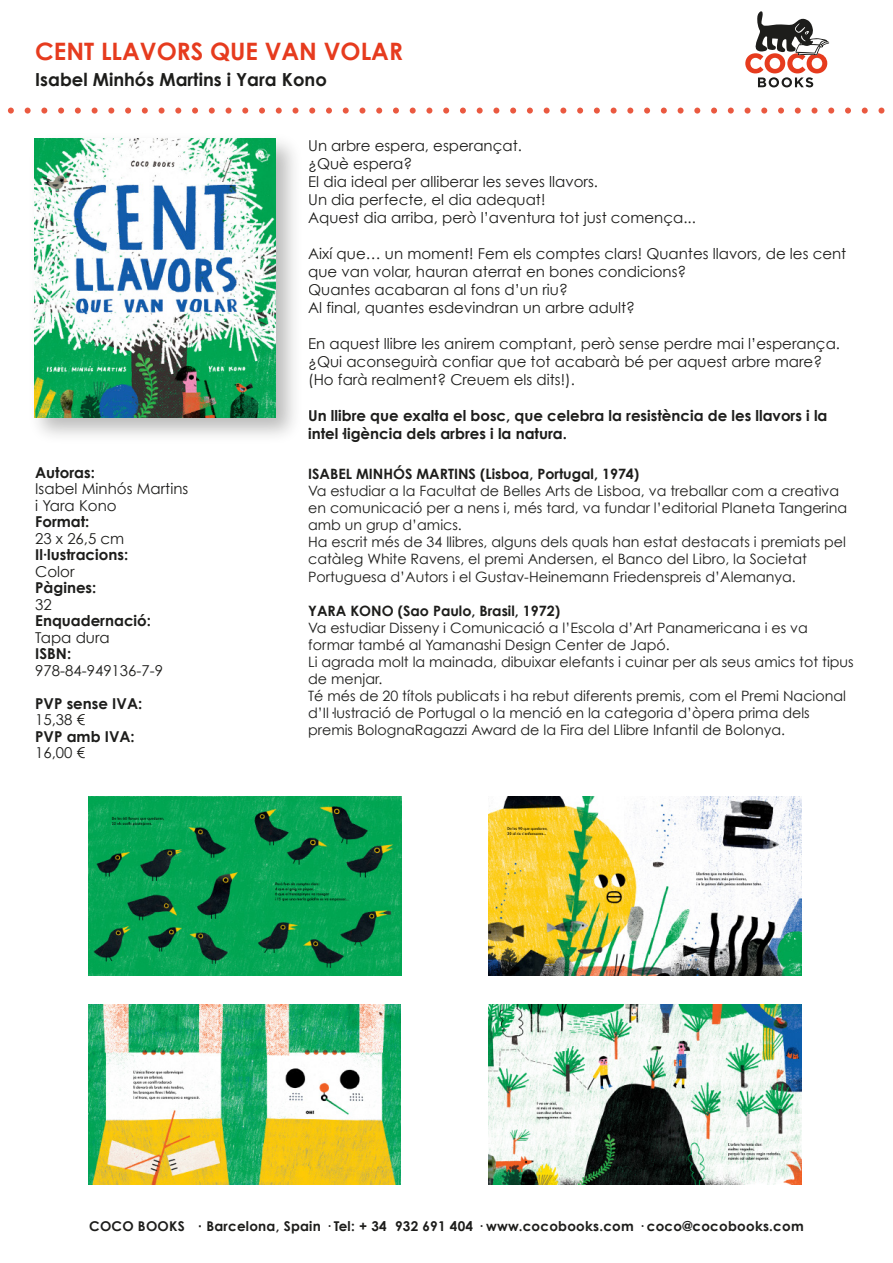
<style>
.page{position:relative;width:893px;height:1263px;background:#fff}
.page>*{position:absolute;margin:0;border:0;box-sizing:border-box;transform-origin:0 0}
.t1{font:700 24px "Century Gothic";color:#e63b1e}
.t2{font:700 18px "Century Gothic";color:#1d1d1b}
.t3{font:15px/18px "Century Gothic";color:#1d1d1b}
.t4{font:700 15px/18px "Century Gothic";color:#1d1d1b}
.t5{font:14.25px/17.1px "Century Gothic";color:#1d1d1b}
.t6{font:700 14.25px "Century Gothic";color:#1d1d1b}
.t7{font:700 13.5px "Century Gothic";letter-spacing:.015em;color:#1d1d1b}
.s1{font-family:"Arial"}
</style>
<div class="page">
<svg style="left:8px;top:108px;width:6px;height:6px"></svg>
<svg style="left:25px;top:108px;width:6px;height:6px"></svg>
<svg style="left:41px;top:108px;width:6px;height:6px"></svg>
<svg style="left:58px;top:108px;width:6px;height:6px"></svg>
<svg style="left:75px;top:108px;width:6px;height:6px"></svg>
<svg style="left:92px;top:108px;width:6px;height:6px"></svg>
<svg style="left:108px;top:108px;width:6px;height:6px"></svg>
<svg style="left:125px;top:108px;width:6px;height:6px"></svg>
<svg style="left:142px;top:108px;width:6px;height:6px"></svg>
<svg style="left:159px;top:108px;width:6px;height:6px"></svg>
<svg style="left:175px;top:108px;width:6px;height:6px"></svg>
<svg style="left:192px;top:108px;width:6px;height:6px"></svg>
<svg style="left:209px;top:108px;width:6px;height:6px"></svg>
<svg style="left:226px;top:108px;width:6px;height:6px"></svg>
<svg style="left:242px;top:108px;width:6px;height:6px"></svg>
<svg style="left:259px;top:108px;width:6px;height:6px"></svg>
<svg style="left:276px;top:108px;width:6px;height:6px"></svg>
<svg style="left:293px;top:108px;width:5px;height:6px"></svg>
<svg style="left:309px;top:108px;width:6px;height:6px"></svg>
<svg style="left:326px;top:108px;width:6px;height:6px"></svg>
<svg style="left:343px;top:108px;width:6px;height:6px"></svg>
<svg style="left:359px;top:108px;width:6px;height:6px"></svg>
<svg style="left:376px;top:108px;width:6px;height:6px"></svg>
<svg style="left:393px;top:108px;width:6px;height:6px"></svg>
<svg style="left:410px;top:108px;width:6px;height:6px"></svg>
<svg style="left:426px;top:108px;width:6px;height:6px"></svg>
<svg style="left:443px;top:108px;width:6px;height:6px"></svg>
<svg style="left:460px;top:108px;width:6px;height:6px"></svg>
<svg style="left:477px;top:108px;width:6px;height:6px"></svg>
<svg style="left:493px;top:108px;width:6px;height:6px"></svg>
<svg style="left:510px;top:108px;width:6px;height:6px"></svg>
<svg style="left:527px;top:108px;width:6px;height:6px"></svg>
<svg style="left:544px;top:108px;width:6px;height:6px"></svg>
<svg style="left:560px;top:108px;width:6px;height:6px"></svg>
<svg style="left:577px;top:108px;width:6px;height:6px"></svg>
<svg style="left:594px;top:108px;width:6px;height:6px"></svg>
<svg style="left:611px;top:108px;width:6px;height:6px"></svg>
<svg style="left:627px;top:108px;width:6px;height:6px"></svg>
<svg style="left:644px;top:108px;width:6px;height:6px"></svg>
<svg style="left:661px;top:108px;width:6px;height:6px"></svg>
<svg style="left:678px;top:108px;width:6px;height:6px"></svg>
<svg style="left:694px;top:108px;width:6px;height:6px"></svg>
<svg style="left:711px;top:108px;width:6px;height:6px"></svg>
<svg style="left:728px;top:108px;width:6px;height:6px"></svg>
<svg style="left:745px;top:108px;width:5px;height:6px"></svg>
<svg style="left:761px;top:108px;width:6px;height:6px"></svg>
<svg style="left:778px;top:108px;width:6px;height:6px"></svg>
<svg style="left:795px;top:108px;width:6px;height:6px"></svg>
<svg style="left:811px;top:108px;width:6px;height:6px"></svg>
<svg style="left:828px;top:108px;width:6px;height:6px"></svg>
<svg style="left:845px;top:108px;width:6px;height:6px"></svg>
<svg style="left:862px;top:108px;width:6px;height:6px"></svg>
<svg style="left:878px;top:108px;width:6px;height:6px"></svg>
<svg style="left:745px;top:11px;width:84px;height:76px"></svg>
<img style="left:34px;top:138px;width:260px;height:298px">
<img style="left:34px;top:139px;width:242px;height:279px">
<img style="left:489px;top:796px;width:312px;height:180px">
<img style="left:489px;top:1004px;width:312px;height:180px">
<img style="left:89px;top:1004px;width:312px;height:180px">
<img style="left:89px;top:796px;width:312px;height:180px">
<h1 class="t1" style="left:35px;top:37px;width:369px">CENT LLAVORS QUE VAN VOLAR</h1>
<p class="t2" style="left:35px;top:68px;width:293px">Isabel Minhós Martins i Yara Kono</p>
<p class="t4" style="left:35px;top:463px;width:61px">Autoras:</p>
<p class="t3" style="left:35px;top:480px;width:155px;line-height:16.5px">Isabel Minhós Martins i Yara Kono</p>
<p class="t4" style="left:35px;top:512px;width:56px">Format:</p>
<p class="t3" style="left:35px;top:529px;width:91px">23 x 26,5 cm</p>
<p class="t4" style="left:35px;top:545px;width:95px">Il∙lustracions:</p>
<p class="t3" style="left:35px;top:562px;width:41px">Color</p>
<p class="t4" style="left:35px;top:578px;width:63px">Pàgines:</p>
<p class="t3" style="left:35px;top:595px;width:18px">32</p>
<p class="t4" style="left:35px;top:611px;width:117px">Enquadernació:</p>
<p class="t3" style="left:35px;top:628px;width:76px">Tapa dura</p>
<p class="t4" style="left:35px;top:644px;width:37px">ISBN:</p>
<p class="t3" style="left:35px;top:661px;width:129px">978-84-949136-7-9</p>
<p class="t4" style="left:35px;top:694px;width:109px">PVP sense IVA:</p>
<p class="t3" style="left:35px;top:711px;width:51px">15,38 €</p>
<p class="t4" style="left:35px;top:727px;width:101px">PVP amb IVA:</p>
<p class="t3" style="left:35px;top:744px;width:51px">16,00 €</p>
<p class="t3" style="left:308px;top:136px;width:389px">Un arbre espera, esperançat.<br>¿Què espera?<br>El dia ideal per alliberar les seves llavors.<br>Un dia perfecte, el dia adequat!<br>Aquest dia arriba, però l’aventura tot just comença...</p>
<p class="t3" style="left:308px;top:244px;width:540px">Així que… un moment! Fem els comptes clars! Quantes llavors, de les cent que van volar, hauran aterrat en bones condicions?<br>Quantes acabaran al fons d’un riu?<br>Al final, quantes esdevindran un arbre adult?</p>
<p class="t3" style="left:308px;top:334px;width:533px">En aquest llibre les anirem comptant, però sense perdre mai l’esperança. ¿Qui aconseguirà confiar que tot acabarà bé per aquest arbre mare? (Ho farà realment? Creuem els dits!).</p>
<p class="t4" style="left:308px;top:406px;width:521px">Un llibre que exalta el bosc, que celebra la resistència de les llavors i la intel·ligència dels arbres i la natura.</p>
<p class="t6" style="left:308px;top:465px;width:333px">ISABEL MINHÓS MARTINS (Lisboa, Portugal, 1974)</p>
<p class="t5" style="left:308px;top:482px;width:540px">Va estudiar a la Facultat de Belles Arts de Lisboa, va treballar com a creativa en comunicació per a nens i, més tard, va fundar l’editorial Planeta Tangerina amb un grup d’amics.<br>Ha escrit més de 34 llibres, alguns dels quals han estat destacats i premiats pel catàleg White Ravens, el premi Andersen, el Banco del Libro, la Societat Portuguesa d’Autors i el Gustav-Heinemann Friedenspreis d’Alemanya.</p>
<p class="t6" style="left:308px;top:602px;width:253px">YARA KONO (Sao Paulo, Brasil, 1972)</p>
<p class="t5" style="left:308px;top:619px;width:547px">Va estudiar Disseny i Comunicació a l’Escola d’Art Panamericana i es va formar també al Yamanashi Design Center de Japó.<br>Li agrada molt la mainada, dibuixar elefants i cuinar per als seus amics tot tipus de menjar.<br>Té més de 20 títols publicats i ha rebut diferents premis, com el Premi Nacional d’Il·lustració de Portugal o la menció en la categoria d’òpera prima dels premis BolognaRagazzi Award de la Fira del Llibre Infantil de Bolonya.</p>
<p class="t7" style="left:89px;top:1217px;width:716px">COCO BOOKS <span class="s1">·</span> Barcelona, Spain · Tel: + 34 932 691 404 · www.cocobooks.com · coco@cocobooks.com</p>
</div>
